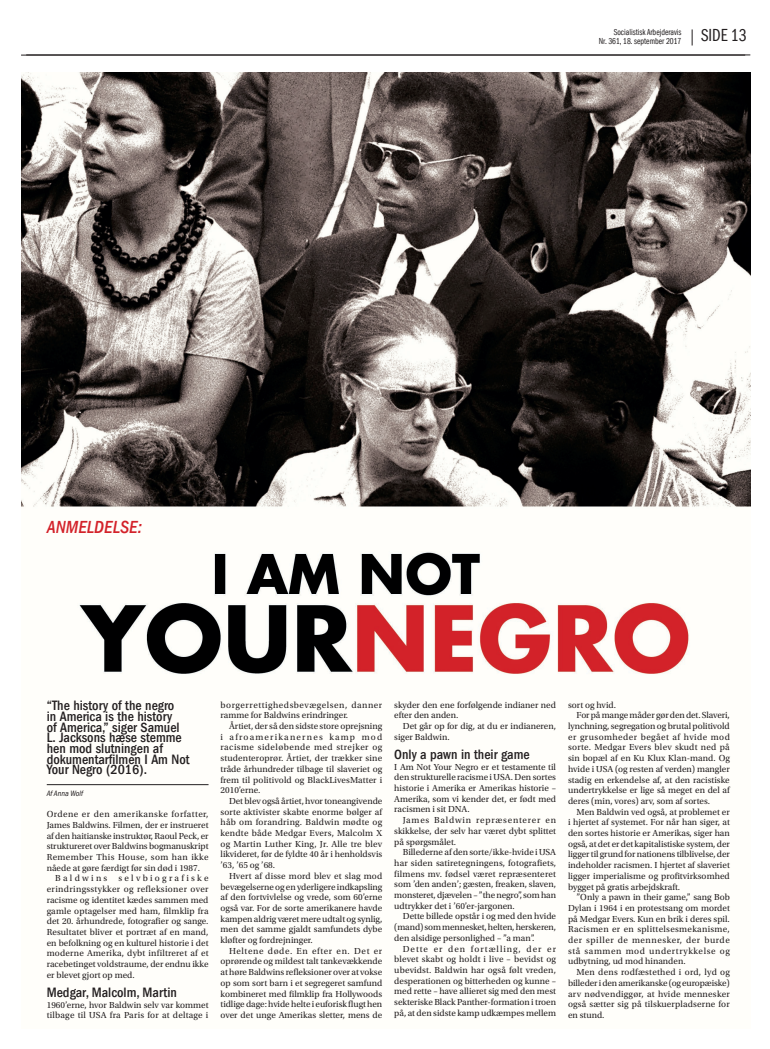
<style>
.page{position:relative;width:770px;height:1049px;background:#fff}
.page>*{position:absolute;margin:0;border:0;box-sizing:border-box;transform-origin:0 0}
.t1{font:italic 500 condensed 18px "Franklin Gothic LT";color:#d3222a}
.t2{font:18px "Franklin Gothic LT Book Cmpr";color:#231f20}
.t3{font:500 condensed 14px/10.7px "Franklin Gothic LT";color:#231f20}
.t4{font:9.2px/10.7px "Utopia Std";color:#231f20;text-align:justify}
.t5{font:9.2px "Utopia Std";letter-spacing:.025em;color:#231f20}
.t6{font:9.2px "Utopia Std";letter-spacing:.045em;color:#231f20}
.t7{font:9.2px/10.7px "Utopia Std";letter-spacing:.05em;color:#231f20}
.t8{font:9.2px "Utopia Std";letter-spacing:.035em;color:#231f20}
.t9{font:9.2px "Utopia Std";letter-spacing:.02em;color:#231f20}
.t10{font:9.2px "Utopia Std";letter-spacing:.03em;color:#231f20}
.t11{font:9.2px "Utopia Std";letter-spacing:.055em;color:#231f20}
.t12{font:9.2px "Utopia Std";letter-spacing:.04em;color:#231f20}
.t13{font:9.2px "Utopia Std";letter-spacing:.06em;color:#231f20}
.t14{font:9.2px "Utopia Std";letter-spacing:.245em;color:#231f20}
.t15{font:9px/9px "Franklin Gothic LT Book Cmpr";color:#231f20;text-align:right}
.t16{font:italic condensed 8px "Franklin Gothic LT";color:#231f20}
</style>
<div class="page">
<svg style="left:692px;top:29px;width:1px;height:17px"></svg>
<hr style="left:26px;top:55px;width:724px;height:1px;background:#231f20">
<img style="left:21px;top:73px;width:729px;height:601px">
<div style="left:21px;top:687px;width:729px;height:341px;background:#fffefa"></div>
<hr style="left:21px;top:55px;width:724px;height:1px;background:#231f20">
<hr style="left:47px;top:784px;width:162px;height:1px;background:#231f20">
<p class="t15" style="left:599px;top:28px;width:84px">Socialistisk Arbejderavis<br>Nr. 361, 18. september 2017</p>
<h1 class="t2" style="left:701px;top:26px;width:47px">SIDE 13</h1>
<h1 class="t1" style="left:47px;top:517px;width:97px">ANMELDELSE:</h1>
<h2 class="t3" style="left:47px;top:700px;width:144px">“The history of the negro<br>in America is the history<br>of America,” siger Samuel<br>L. Jacksons hæse stemme hen mod slutningen af dokumentarfilmen I Am Not<br>Your Negro (2016).</h2>
<p class="t16" style="left:47px;top:789px;width:38px">Af Anna Wolf</p>
<p class="t6" style="left:47px;top:809px;width:163px">Ordene er den amerikanske forfatter,</p>
<p class="t4" style="left:47px;top:820px;width:163px">James Baldwins. Filmen, der er instrueret</p>
<p class="t4" style="left:47px;top:830px;width:163px">af den haitianske instruktør, Raoul Peck, er</p>
<p class="t4" style="left:47px;top:841px;width:163px">struktureret over Baldwins bogmanuskript</p>
<p class="t12" style="left:47px;top:852px;width:163px">Remember This House, som han ikke</p>
<p class="t4" style="left:47px;top:862px;width:155px">nåede at gøre færdigt før sin død i 1987.</p>
<p class="t14" style="left:55px;top:873px;width:155px">Baldwins selvbiografiske</p>
<p class="t8" style="left:47px;top:884px;width:163px">erindringsstykker og refleksioner over</p>
<p class="t4" style="left:47px;top:895px;width:163px">racisme og identitet kædes sammen med</p>
<p class="t4" style="left:47px;top:905px;width:163px">gamle optagelser med ham, filmklip fra</p>
<p class="t4" style="left:47px;top:916px;width:163px">det 20. århundrede, fotografier og sange.</p>
<p class="t4" style="left:47px;top:927px;width:163px">Resultatet bliver et portræt af en mand,</p>
<p class="t4" style="left:47px;top:937px;width:163px">en befolkning og en kulturel historie i det</p>
<p class="t9" style="left:47px;top:948px;width:163px">moderne Amerika, dybt infiltreret af et</p>
<p class="t4" style="left:47px;top:959px;width:163px">racebetinget voldstraume, der endnu ikke</p>
<p class="t4" style="left:47px;top:969px;width:90px">er blevet gjort op med.</p>
<h2 class="t3" style="left:47px;top:987px;width:132px">Medgar, Malcolm, Martin</h2>
<p class="t4" style="left:47px;top:999px;width:163px">1960’erne, hvor Baldwin selv var kommet tilbage til USA fra Paris for at deltage i</p>
<p class="t7" style="left:221px;top:699px;width:163px">borgerrettighedsbevægelsen, danner ramme for Baldwins erindringer.</p>
<p class="t4" style="left:221px;top:721px;width:163px;text-indent:9px">Årtiet, der så den sidste store oprejsning i afroamerikanernes kamp mod racisme sideløbende med strejker og studenteroprør. Årtiet, der trækker sine tråde århundreder tilbage til slaveriet og frem til politivold og BlackLivesMatter i 2010’erne.</p>
<p class="t4" style="left:221px;top:796px;width:163px;text-indent:9px">Det blev også årtiet, hvor toneangivende sorte aktivister skabte enorme bølger af håb om forandring. Baldwin mødte og kendte både Medgar Evers, Malcolm X og Martin Luther King, Jr. Alle tre blev likvideret, før de fyldte 40 år i henholdsvis ’63, ’65 og ’68.</p>
<p class="t4" style="left:221px;top:871px;width:163px;text-indent:9px">Hvert af disse mord blev et slag mod bevægelserne og en yderligere indkapsling af den fortvivlelse og vrede, som 60’erne også var. For de sorte amerikanere havde kampen aldrig været mere udtalt og synlig, men det samme gjaldt samfundets dybe kløfter og fordrejninger.</p>
<p class="t4" style="left:221px;top:945px;width:163px;text-indent:9px">Heltene døde. En efter en. Det er oprørende og mildest talt tankevækkende at høre Baldwins refleksioner over at vokse op som sort barn i et segregeret samfund kombineret med filmklip fra Hollywoods tidlige dage: hvide helte i euforisk flugt hen over det unge Amerikas sletter, mens de</p>
<p class="t4" style="left:394px;top:699px;width:163px">skyder den ene forfølgende indianer ned efter den anden.</p>
<p class="t4" style="left:394px;top:721px;width:163px;text-indent:9px">Det går op for dig, at du er indianeren, siger Baldwin.</p>
<h2 class="t3" style="left:394px;top:749px;width:137px">Only a pawn in their game</h2>
<p class="t4" style="left:394px;top:761px;width:163px">I Am Not Your Negro er et testamente til den strukturelle racisme i USA. Den sortes historie i Amerika er Amerikas historie – Amerika, som vi kender det, er født med racismen i sit DNA.</p>
<p class="t4" style="left:394px;top:815px;width:163px;text-indent:9px">James Baldwin repræsenterer en skikkelse, der selv har været dybt splittet på spørgsmålet.</p>
<p class="t4" style="left:394px;top:847px;width:163px;text-indent:9px">Billederne af den sorte/ikke-hvide i USA har siden satiretegningens, fotografiets, filmens mv. fødsel været repræsenteret som ’den anden’; gæsten, freaken, slaven, monsteret, djævelen – ”the negro”, som han udtrykker det i ’60’er-jargonen.</p>
<p class="t4" style="left:394px;top:911px;width:163px;text-indent:9px">Dette billede opstår i og med den hvide (mand) som mennesket, helten, herskeren, den alsidige personlighed – ”a man”.</p>
<p class="t4" style="left:394px;top:943px;width:163px;text-indent:9px">Dette er den fortælling, der er blevet skabt og holdt i live – bevidst og ubevidst. Baldwin har også følt vreden, desperationen og bitterheden og kunne – med rette – have allieret sig med den mest sekteriske Black Panther-formation i troen på, at den sidste kamp udkæmpes mellem</p>
<p class="t4" style="left:568px;top:699px;width:49px">sort og hvid.</p>
<p class="t4" style="left:577px;top:710px;width:155px">For på mange måder gør den det. Slaveri,</p>
<p class="t4" style="left:568px;top:721px;width:163px">lynchning, segregation og brutal politivold</p>
<p class="t6" style="left:568px;top:732px;width:163px">er grusomheder begået af hvide mod</p>
<p class="t5" style="left:568px;top:742px;width:163px">sorte. Medgar Evers blev skudt ned på</p>
<p class="t4" style="left:568px;top:753px;width:163px">sin bopæl af en Ku Klux Klan-mand. Og</p>
<p class="t4" style="left:568px;top:764px;width:163px">hvide i USA (og resten af verden) mangler</p>
<p class="t4" style="left:568px;top:774px;width:163px">stadig en erkendelse af, at den racistiske</p>
<p class="t4" style="left:568px;top:785px;width:163px">undertrykkelse er lige så meget en del af</p>
<p class="t4" style="left:568px;top:796px;width:143px">deres (min, vores) arv, som af sortes.</p>
<p class="t4" style="left:577px;top:806px;width:155px">Men Baldwin ved også, at problemet er</p>
<p class="t4" style="left:568px;top:817px;width:163px">i hjertet af systemet. For når han siger, at</p>
<p class="t4" style="left:568px;top:828px;width:163px">den sortes historie er Amerikas, siger han</p>
<p class="t4" style="left:568px;top:838px;width:163px">også, at det er det kapitalistiske system, der</p>
<p class="t4" style="left:568px;top:849px;width:163px">ligger til grund for nationens tilblivelse, der</p>
<p class="t4" style="left:568px;top:860px;width:163px">indeholder racismen. I hjertet af slaveriet</p>
<p class="t4" style="left:568px;top:871px;width:163px">ligger imperialisme og profitvirksomhed</p>
<p class="t4" style="left:568px;top:881px;width:114px">bygget på gratis arbejdskraft.</p>
<p class="t4" style="left:577px;top:892px;width:155px">”Only a pawn in their game,” sang Bob</p>
<p class="t4" style="left:568px;top:903px;width:163px">Dylan i 1964 i en protestsang om mordet</p>
<p class="t4" style="left:568px;top:913px;width:163px">på Medgar Evers. Kun en brik i deres spil.</p>
<p class="t10" style="left:568px;top:924px;width:163px">Racismen er en splittelsesmekanisme,</p>
<p class="t11" style="left:568px;top:935px;width:163px">der spiller de mennesker, der burde</p>
<p class="t13" style="left:568px;top:946px;width:163px">stå sammen mod undertrykkelse og</p>
<p class="t4" style="left:568px;top:956px;width:119px">udbytning, ud mod hinanden.</p>
<p class="t5" style="left:577px;top:967px;width:155px">Men dens rodfæstethed i ord, lyd og</p>
<p class="t4" style="left:568px;top:978px;width:163px">billeder i den amerikanske (og europæiske)</p>
<p class="t5" style="left:568px;top:988px;width:163px">arv nødvendiggør, at hvide mennesker</p>
<p class="t4" style="left:568px;top:999px;width:163px">også sætter sig på tilskuerpladserne for</p>
<p class="t4" style="left:568px;top:1010px;width:38px">en stund.</p>
</div>
